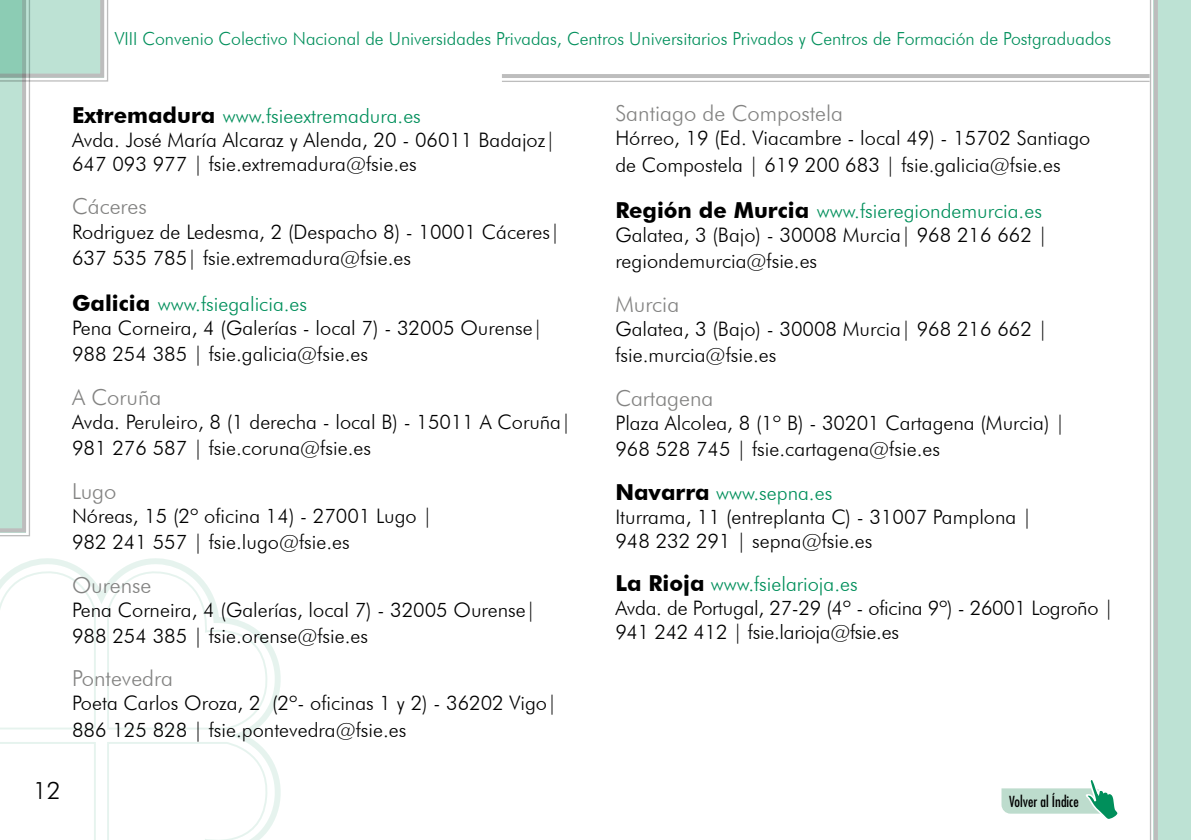
<style>
.page{position:relative;width:1191px;height:840px;background:#fff}
.page>*{position:absolute;margin:0;border:0;box-sizing:border-box;transform-origin:0 0}
.t1{font:300 24px "Futura BT";color:#000}
.t2{font:300 22px "Futura BT";color:#838382}
.t3{font:300 20px/24px "Futura BT";color:#000}
.t4{font:300 18px "Futura BT";color:#008f5b}
.t5{font:condensed 14.8px "Futura Std";color:#000}
.s1{font-weight:700;font-size:22px}
.s2{color:#008f5b}
</style>
<div class="page">
<svg style="left:0;top:0;width:109px;height:536px"></svg>
<svg style="left:1149px;top:0;width:42px;height:839px;background:#c2e0d4"></svg>
<hr style="left:502px;top:81px;width:647px;height:1px;background:#000">
<hr style="left:502px;top:74px;width:647px;height:4px;background:#bdbdbd">
<svg style="left:0;top:558px;width:281px;height:281px"></svg>
<svg style="left:1001px;top:780px;width:117px;height:39px"></svg>
<p class="t4" style="left:115px;top:28px;width:997px">VIII Convenio Colectivo Nacional de Universidades Privadas, Centros Universitarios Privados y Centros de Formación de Postgraduados</p>
<p class="t3" style="left:72px;top:104px;width:485px"><span class="s1">Extremadura</span> <span class="s2">www.fsieextremadura.es<br></span>Avda. José María Alcaraz y Alenda, 20 - 06011 Badajoz|<br>647 093 977 | fsie.extremadura@fsie.es</p>
<p class="t2" style="left:72px;top:193px;width:76px">Cáceres</p>
<p class="t3" style="left:72px;top:218px;width:489px;line-height:26.4px">Rodriguez de Ledesma, 2 (Despacho 8) - 10001 Cáceres|<br>637 535 785| fsie.extremadura@fsie.es</p>
<p class="t3" style="left:72px;top:291px;width:472px"><span class="s1">Galicia</span> <span class="s2">www.fsiegalicia.es<br></span>Pena Corneira, 4 (Galerías - local 7) - 32005 Ourense|</p>
<p class="t3" style="left:72px;top:342px;width:297px">988 254 385 | fsie.galicia@fsie.es</p>
<p class="t2" style="left:72px;top:383px;width:91px">A Coruña</p>
<p class="t3" style="left:72px;top:408px;width:500px;line-height:26.4px">Avda. Peruleiro, 8 (1 derecha - local B) - 15011 A Coruña|<br>981 276 587 | fsie.coruna@fsie.es</p>
<p class="t2" style="left:72px;top:477px;width:46px">Lugo</p>
<p class="t3" style="left:72px;top:502px;width:362px;line-height:26.4px">Nóreas, 15 (2º oficina 14) - 27001 Lugo |<br>982 241 557 | fsie.lugo@fsie.es</p>
<p class="t2" style="left:72px;top:571px;width:81px">Ourense</p>
<p class="t3" style="left:72px;top:595px;width:465px;line-height:26.4px">Pena Corneira, 4 (Galerías, local 7) - 32005 Ourense|<br>988 254 385 | fsie.orense@fsie.es</p>
<p class="t2" style="left:72px;top:664px;width:102px">Pontevedra</p>
<p class="t3" style="left:72px;top:689px;width:486px;line-height:26.4px">Poeta Carlos Oroza, 2 (2º- oficinas 1 y 2) - 36202 Vigo|<br>886 125 828 | fsie.pontevedra@fsie.es</p>
<p class="t1" style="left:33px;top:775px;width:29px">12</p>
<p class="t2" style="left:615px;top:100px;width:229px">Santiago de Compostela</p>
<p class="t3" style="left:615px;top:125px;width:476px;line-height:26.4px">Hórreo, 19 (Ed. Viacambre - local 49) - 15702 Santiago de Compostela | 619 200 683 | fsie.galicia@fsie.es</p>
<p class="t3" style="left:615px;top:198px;width:434px"><span class="s1">Región de Murcia</span> <span class="s2">www.fsieregiondemurcia.es<br></span>Galatea, 3 (Bajo) - 30008 Murcia| 968 216 662 |</p>
<p class="t3" style="left:615px;top:249px;width:203px">regiondemurcia@fsie.es</p>
<p class="t2" style="left:615px;top:290px;width:65px">Murcia</p>
<p class="t3" style="left:615px;top:315px;width:434px;line-height:26.4px">Galatea, 3 (Bajo) - 30008 Murcia| 968 216 662 | fsie.murcia@fsie.es</p>
<p class="t2" style="left:615px;top:384px;width:100px">Cartagena</p>
<p class="t3" style="left:615px;top:409px;width:451px;line-height:26.4px">Plaza Alcolea, 8 (1º B) - 30201 Cartagena (Murcia) |<br>968 528 745 | fsie.cartagena@fsie.es</p>
<p class="t3" style="left:615px;top:480px;width:418px"><span class="s1">Navarra</span> <span class="s2">www.sepna.es<br></span>Iturrama, 11 (entreplanta C) - 31007 Pamplona |<br>948 232 291 | sepna@fsie.es</p>
<p class="t3" style="left:615px;top:571px;width:500px"><span class="s1">La Rioja</span> <span class="s2">www.fsielarioja.es<br></span>Avda. de Portugal, 27-29 (4º - oficina 9º) - 26001 Logroño |<br>941 242 412 | fsie.larioja@fsie.es</p>
<p class="t5" style="left:1009px;top:792px;width:71px">Volver al Índice</p>
</div>
